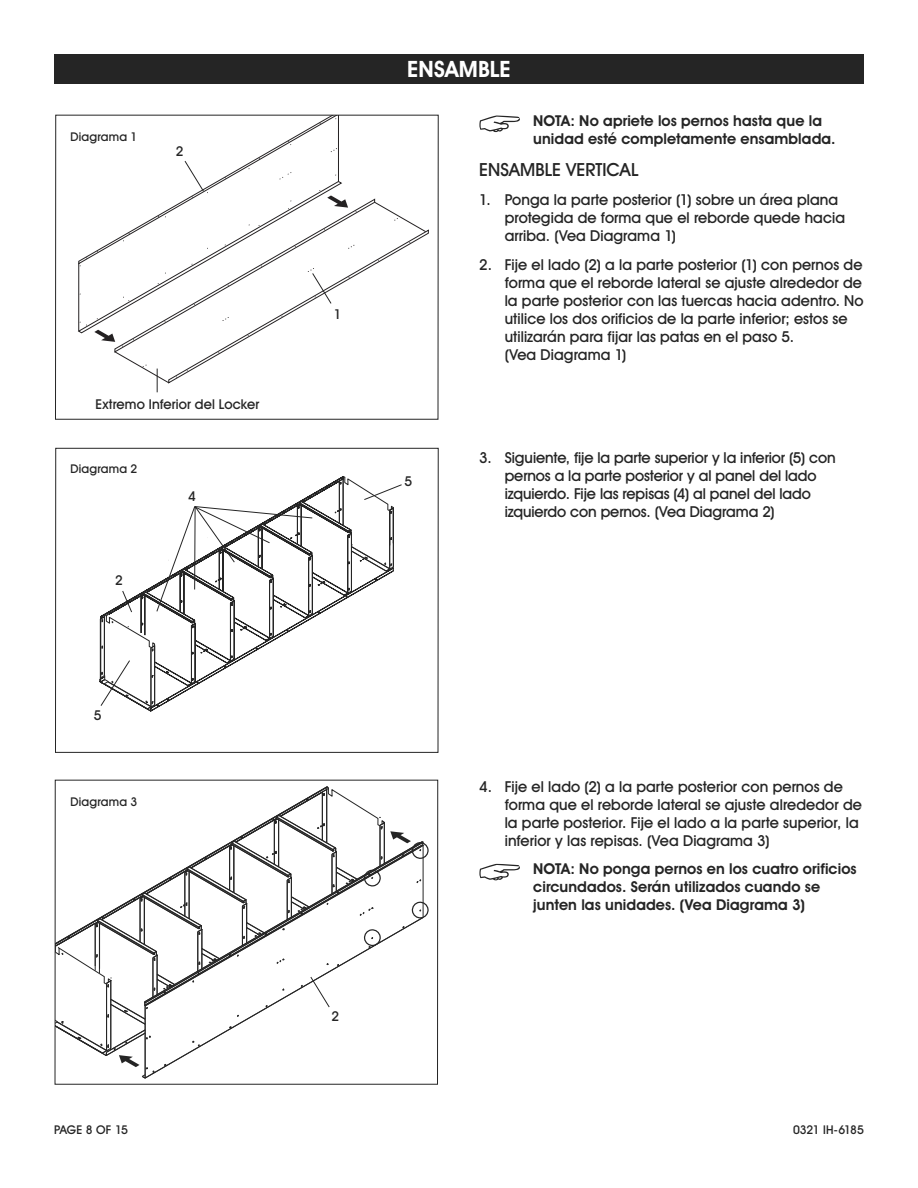
<style>
.page{position:relative;width:918px;height:1188px;background:#fff}
.page>*{position:absolute;margin:0;border:0;box-sizing:border-box;transform-origin:0 0}
.t1{font:700 22.5px "Uline Two Knine";letter-spacing:.01em;color:#fff}
.t2{font:18px "Uline Two Knine";letter-spacing:.005em;color:#252525}
.t3{font:15px/18px "Uline Two Knine";letter-spacing:.005em;color:#252525}
.t4{font:700 15px/18px "Uline Two Knine";letter-spacing:.005em;color:#252525}
.t5{font:13.5px "Uline Two Knine";letter-spacing:.01em;color:#252525}
.t6{font:12px "Uline Two Knine";letter-spacing:.015em;color:#252525}
.t7{font:12px "Uline Two Knine";letter-spacing:-.015em;color:#252525}
</style>
<div class="page">
<div style="left:54px;top:54px;width:810px;height:30px;background:#252525"></div>
<svg style="left:479px;top:115px;width:41px;height:17px"></svg>
<svg style="left:479px;top:864px;width:41px;height:17px"></svg>
<div style="left:55px;top:448px;width:384px;height:305px;border:1px solid #252525"></div>
<svg style="left:100px;top:476px;width:302px;height:234px"></svg>
<svg style="left:78px;top:115px;width:351px;height:277px"></svg>
<svg style="left:55px;top:786px;width:374px;height:293px"></svg>
<p class="t6" style="left:70px;top:129px;width:68px">Diagrama 1</p>
<p class="t5" style="left:176px;top:143px;width:9px">2</p>
<p class="t5" style="left:96px;top:396px;width:165px">Extremo Inferior del Locker</p>
<p class="t6" style="left:70px;top:462px;width:68px">Diagrama 2</p>
<p class="t5" style="left:115px;top:572px;width:9px">2</p>
<p class="t5" style="left:94px;top:707px;width:9px">5</p>
<p class="t6" style="left:70px;top:795px;width:68px">Diagrama 3</p>
<p class="t5" style="left:188px;top:488px;width:9px">4</p>
<p class="t5" style="left:334px;top:306px;width:9px">1</p>
<h1 class="t1" style="left:407px;top:56px;width:105px">ENSAMBLE</h1>
<p class="t5" style="left:405px;top:473px;width:9px">5</p>
<p class="t4" style="left:533px;top:112px;width:304px">NOTA: No apriete los pernos hasta que la unidad esté completamente ensamblada.</p>
<p class="t2" style="left:479px;top:159px;width:161px">ENSAMBLE VERTICAL</p>
<p class="t3" style="left:505px;top:191px;width:342px;text-indent:-26px">1. Ponga la parte posterior (1) sobre un área plana protegida de forma que el reborde quede hacia arriba. (Vea Diagrama 1)</p>
<p class="t3" style="left:505px;top:256px;width:360px;text-indent:-26px">2. Fije el lado (2) a la parte posterior (1) con pernos de forma que el reborde lateral se ajuste alrededor de la parte posterior con las tuercas hacia adentro. No utilice los dos orificios de la parte inferior; estos se utilizarán para fijar las patas en el paso 5.<br>(Vea Diagrama 1)</p>
<p class="t3" style="left:505px;top:449px;width:332px;text-indent:-26px">3. Siguiente, fije la parte superior y la inferior (5) con pernos a la parte posterior y al panel del lado izquierdo. Fije las repisas (4) al panel del lado izquierdo con pernos. (Vea Diagrama 2)</p>
<p class="t5" style="left:332px;top:1008px;width:9px">2</p>
<p class="t3" style="left:505px;top:777px;width:359px;text-indent:-26px">4. Fije el lado (2) a la parte posterior con pernos de forma que el reborde lateral se ajuste alrededor de la parte posterior. Fije el lado a la parte superior, la inferior y las repisas. (Vea Diagrama 3)</p>
<p class="t4" style="left:533px;top:860px;width:325px">NOTA: No ponga pernos en los cuatro orificios circundados. Serán utilizados cuando se junten las unidades. (Vea Diagrama 3)</p>
<p class="t6" style="left:54px;top:1122px;width:76px">PAGE 8 OF 15</p>
<p class="t7" style="left:793px;top:1122px;width:72px">0321 IH-6185</p>
</div>
